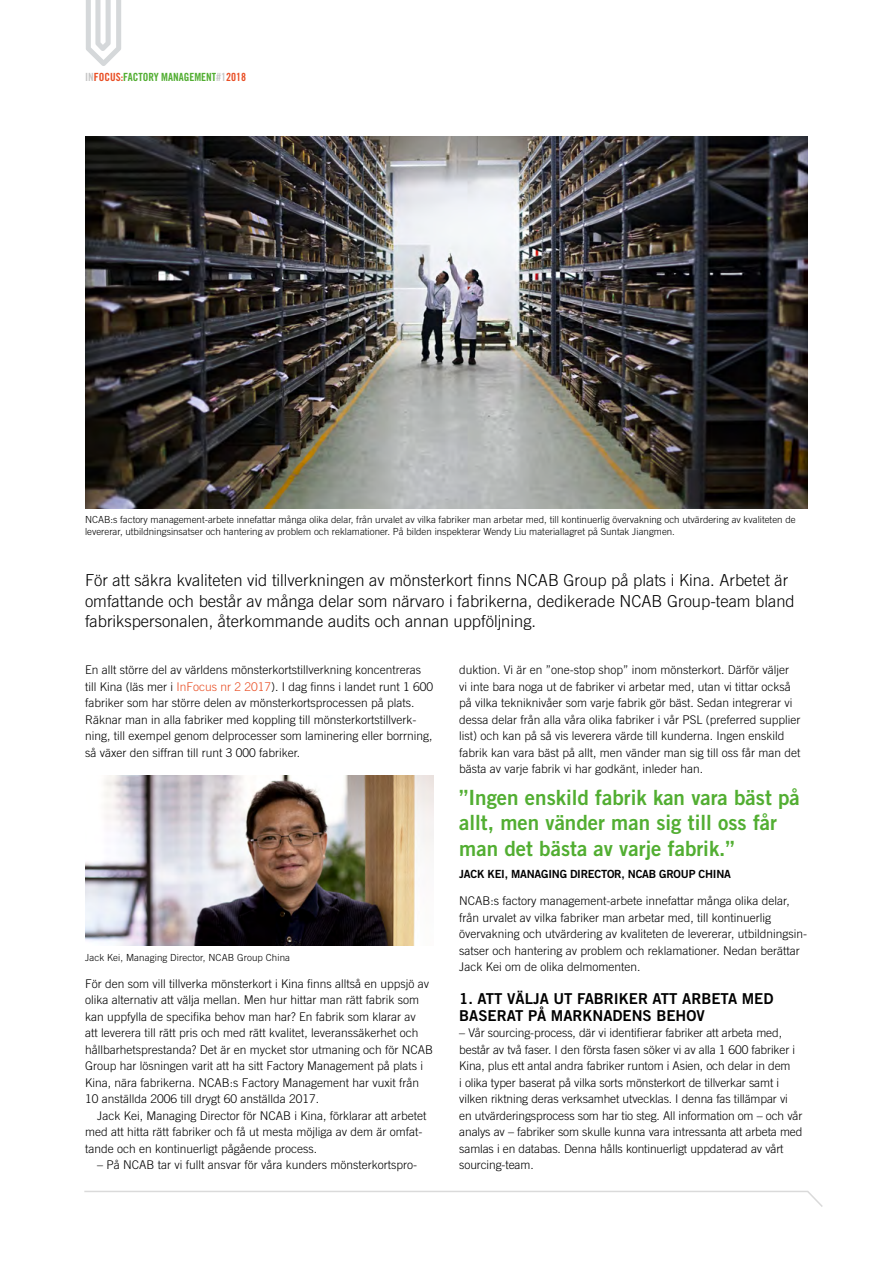
<style>
.page{position:relative;width:893px;height:1263px;background:#fff}
.page>*{position:absolute;margin:0;border:0;box-sizing:border-box;transform-origin:0 0}
.t1{font:21px/25.5px "Trade Gothic LT Bold Two";color:#52ae32}
.t2{font:300 16.5px/20.2px "Trade Gothic LT";color:#000}
.t3{font:15px/16.5px "Trade Gothic LT Bold Two";color:#000}
.t4{font:300 12px/16.5px "Trade Gothic LT";color:#000}
.t5{font:11.25px "Trade Gothic LT Bold Two";letter-spacing:-.02em;color:#000}
.t6{font:11.25px "Trade Gothic LT Bold Cond Twenty";color:#52ae32}
.t7{font:300 9.75px/12px "Trade Gothic LT";color:#000}
.s1{color:#c6c6c6}
.s2{color:#e94e24}
</style>
<div class="page">
<svg style="left:86px;top:0;width:35px;height:66px"></svg>
<svg style="left:84px;top:1190px;width:739px;height:17px"></svg>
<img style="left:85px;top:775px;width:349px;height:171px">
<img style="left:85px;top:136px;width:723px;height:373px">
<p class="t6" style="left:85px;top:70px;width:163px"><span class="s1">IN</span><span class="s2">FOCUS:</span>FACTORY MANAGEMENT<span class="s1">#1</span><span class="s2">2018</span></p>
<p class="t7" style="left:85px;top:514px;width:712px">NCAB:s factory management-arbete innefattar många olika delar, från urvalet av vilka fabriker man arbetar med, till kontinuerlig övervakning och utvärdering av kvaliteten de levererar, utbildningsinsatser och hantering av problem och reklamationer. På bilden inspekterar Wendy Liu materiallagret på Suntak Jiangmen.</p>
<p class="t2" style="left:85px;top:570px;width:711px">För att säkra kvaliteten vid tillverkningen av mönsterkort finns NCAB Group på plats i Kina. Arbetet är omfattande och består av många delar som närvaro i fabrikerna, dedikerade NCAB Group-team bland fabrikspersonalen, återkommande audits och annan uppföljning.</p>
<p class="t4" style="left:85px;top:662px;width:350px">En allt större del av världens mönsterkortstillverkning koncentreras till Kina (läs mer i <span class="s2">InFocus nr 2 2017</span>). I dag finns i landet runt 1 600 fabriker som har större delen av mönsterkortsprocessen på plats.<br>Räknar man in alla fabriker med koppling till mönsterkortstillverk&shy;ning, till exempel genom delprocesser som laminering eller borrning, så växer den siffran till runt 3 000 fabriker.</p>
<p class="t4" style="left:459px;top:662px;width:343px">duktion. Vi är en ”one-stop shop” inom mönsterkort. Därför väljer<br>vi inte bara noga ut de fabriker vi arbetar med, utan vi tittar också på vilka tekniknivåer som varje fabrik gör bäst. Sedan integrerar vi dessa delar från alla våra olika fabriker i vår PSL (preferred supplier list) och kan på så vis leverera värde till kunderna. Ingen enskild fabrik kan vara bäst på allt, men vänder man sig till oss får man det bästa av varje fabrik vi har godkänt, inleder han.</p>
<p class="t7" style="left:85px;top:951px;width:207px">Jack Kei, Managing Director, NCAB Group China</p>
<p class="t4" style="left:85px;top:975px;width:350px">För den som vill tillverka mönsterkort i Kina finns alltså en uppsjö av olika alternativ att välja mellan. Men hur hittar man rätt fabrik som kan uppfylla de specifika behov man har? En fabrik som klarar av<br>att leverera till rätt pris och med rätt kvalitet, leveranssäkerhet och hållbarhetsprestanda? Det är en mycket stor utmaning och för NCAB Group har lösningen varit att ha sitt Factory Management på plats i Kina, nära fabrikerna. NCAB:s Factory Management har vuxit från 10 anställda 2006 till drygt 60 anställda 2017.</p>
<p class="t4" style="left:85px;top:1107px;width:343px;text-indent:12px">Jack Kei, Managing Director för NCAB i Kina, förklarar att arbetet med att hitta rätt fabriker och få ut mesta möjliga av dem är omfat&shy;tande och en kontinuerligt pågående process.</p>
<p class="t4" style="left:97px;top:1157px;width:321px">– På NCAB tar vi fullt ansvar för våra kunders mönsterkortspro-</p>
<h1 class="t1" style="left:459px;top:784px;width:342px">”Ingen enskild fabrik kan vara bäst på allt, men vänder man sig till oss får man det bästa av varje fabrik.”</h1>
<p class="t5" style="left:459px;top:866px;width:273px">JACK KEI, MANAGING DIRECTOR, NCAB GROUP CHINA</p>
<p class="t4" style="left:459px;top:893px;width:349px">NCAB:s factory management-arbete innefattar många olika delar, från urvalet av vilka fabriker man arbetar med, till kontinuerlig övervakning och utvärdering av kvaliteten de levererar, utbildningsin&shy;satser och hantering av problem och reklamationer. Nedan berättar Jack Kei om de olika delmomenten.</p>
<p class="t3" style="left:459px;top:990px;width:316px">1. ATT VÄLJA UT FABRIKER ATT ARBETA MED<br>BASERAT PÅ MARKNADENS BEHOV</p>
<p class="t4" style="left:459px;top:1025px;width:345px">– Vår sourcing-process, där vi identifierar fabriker att arbeta med, består av två faser. I den första fasen söker vi av alla 1 600 fabriker i Kina, plus ett antal andra fabriker runtom i Asien, och delar in dem<br>i olika typer baserat på vilka sorts mönsterkort de tillverkar samt i vilken riktning deras verksamhet utvecklas. I denna fas tillämpar vi en utvärderingsprocess som har tio steg. All information om – och vår analys av – fabriker som skulle kunna vara intressanta att arbeta med samlas i en databas. Denna hålls kontinuerligt uppdaterad av vårt sourcing-team.</p>
</div>
